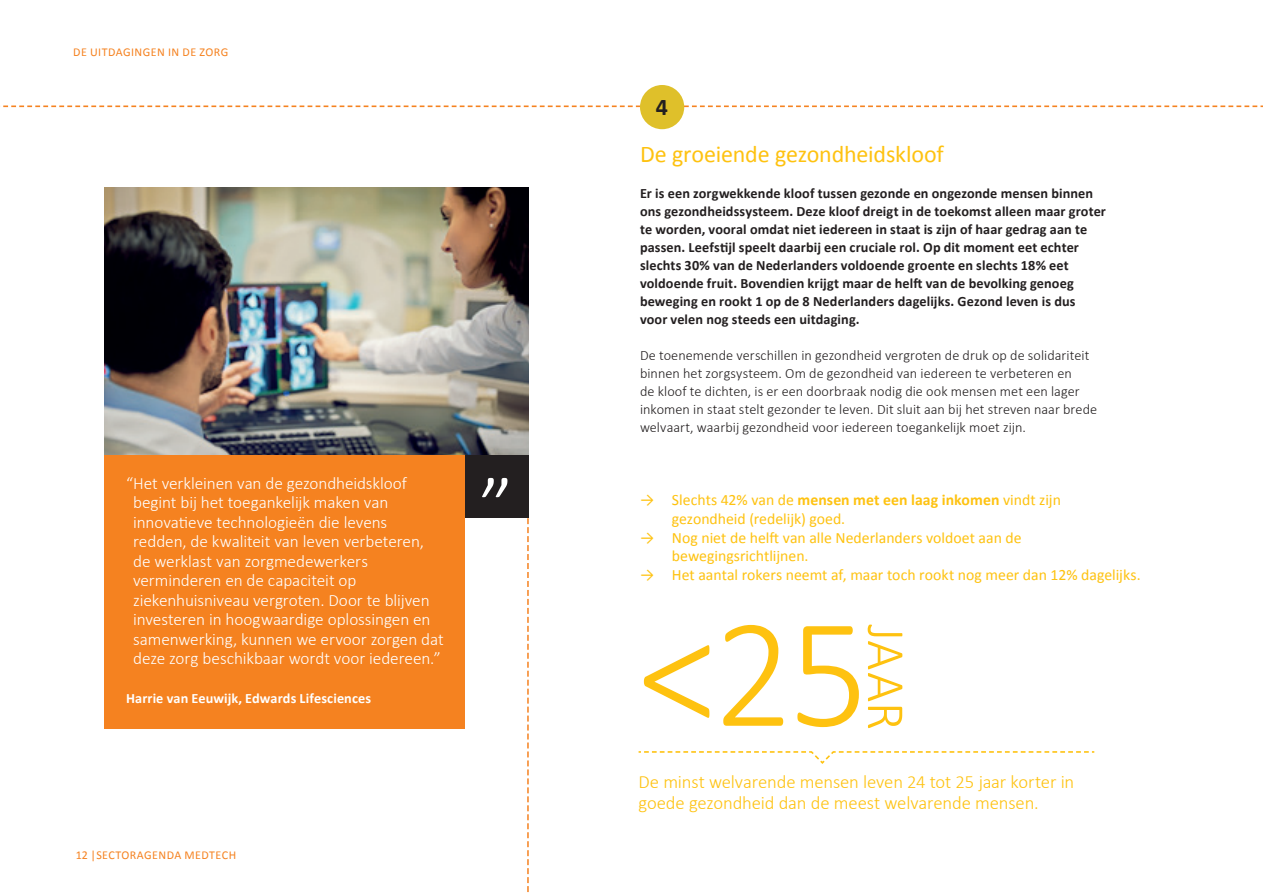
<style>
.page{position:relative;width:1263px;height:893px;background:#fff}
.page>*{position:absolute;margin:0;border:0;box-sizing:border-box;transform-origin:0 0}
.t1{font:300 157.5px "Calibri";color:#fec210}
.t2{font:300 82.5px "Calibri";color:#fff}
.t3{font:300 54px "Calibri";color:#fec210}
.t4{font:24px "Calibri";letter-spacing:-.005em;color:#fec210}
.t5{font:700 24px "Calibri";color:#231f20}
.t6{font:300 18.75px/21.3px "Calibri";letter-spacing:-.01em;color:#fec210}
.t7{font:300 17.25px/19.5px "Calibri";letter-spacing:-.005em;color:#fff}
.t8{font:15.75px/18.8px "Calibri";color:#fec210}
.t9{font:700 14.25px/18px "Calibri";letter-spacing:.01em;color:#231f20}
.t10{font:300 14.25px/18px "Calibri";color:#231f20}
.t11{font:700 14.25px "Calibri";letter-spacing:.005em;color:#fff}
.t12{font:12px "Calibri";letter-spacing:.04em;color:#f58220}
.s1{font-weight:700}
</style>
<div class="page">
<svg style="left:0;top:106px;width:1263px;height:1px"></svg>
<div style="left:640px;top:85px;width:44px;height:44px;background:#dfc02a;border-radius:50%"></div>
<svg style="left:638px;top:751px;width:457px;height:13px"></svg>
<svg style="left:527px;top:518px;width:2px;height:375px"></svg>
<div style="left:105px;top:454px;width:360px;height:275px;background:#f58220"></div>
<div style="left:465px;top:454px;width:64px;height:64px;background:#231f20"></div>
<img style="left:105px;top:187px;width:424px;height:267px">
<p class="t12" style="left:73px;top:43px;width:157px">DE UITDAGINGEN IN DE ZORG</p>
<p class="t7" style="left:133px;top:473px;width:312px;text-indent:-7px">“Het verkleinen van de gezondheidskloof begint bij het toegankelijk maken van innovatieve technologieën die levens redden, de kwaliteit van leven verbeteren, de werklast van zorgmedewerkers verminderen en de capaciteit op ziekenhuisniveau vergroten. Door te blijven investeren in hoogwaardige oplossingen en samenwerking, kunnen we ervoor zorgen dat deze zorg beschikbaar wordt voor iedereen.”</p>
<p class="t11" style="left:126px;top:688px;width:246px">Harrie van Eeuwijk, Edwards Lifesciences</p>
<h2 class="t2" style="left:480px;top:456px;width:35px">”</h2>
<p class="t12" style="left:76px;top:847px;width:162px">12 |SECTORAGENDA MEDTECH</p>
<h3 class="t5" style="left:656px;top:90px;width:14px">4</h3>
<h3 class="t4" style="left:640px;top:137px;width:305px">De groeiende gezondheidskloof</h3>
<p class="t9" style="left:640px;top:184px;width:467px">Er is een zorgwekkende kloof tussen gezonde en ongezonde mensen binnen ons gezondheidssysteem. Deze kloof dreigt in de toekomst alleen maar groter te worden, vooral omdat niet iedereen in staat is zijn of haar gedrag aan te passen. Leefstijl speelt daarbij een cruciale rol. Op dit moment eet echter slechts 30% van de Nederlanders voldoende groente en slechts 18% eet voldoende fruit. Bovendien krijgt maar de helft van de bevolking genoeg beweging en rookt 1 op de 8 Nederlanders dagelijks. Gezond leven is dus voor velen nog steeds een uitdaging.</p>
<p class="t10" style="left:640px;top:346px;width:459px">De toenemende verschillen in gezondheid vergroten de druk op de solidariteit binnen het zorgsysteem. Om de gezondheid van iedereen te verbeteren en<br>de kloof te dichten, is er een doorbraak nodig die ook mensen met een lager inkomen in staat stelt gezonder te leven. Dit sluit aan bij het streven naar brede welvaart, waarbij gezondheid voor iedereen toegankelijk moet zijn.</p>
<p class="t8" style="left:672px;top:490px;width:391px;text-indent:-32px">→ Slechts 42% van de <span class="s1">mensen met een laag inkomen</span> vindt zijn gezondheid (redelijk) goed.</p>
<p class="t8" style="left:672px;top:527px;width:351px;text-indent:-32px">→ Nog niet de helft van alle Nederlanders voldoet aan de bewegingsrichtlijnen.</p>
<p class="t8" style="left:640px;top:565px;width:502px">→ Het aantal rokers neemt af, maar toch rookt nog meer dan 12% dagelijks.</p>
<h1 class="t1" style="left:639px;top:576px;width:232px">&lt;25</h1>
<h3 class="t3" style="left:919px;top:624px;width:108px;rotate:90deg">JAAR</h3>
<h3 class="t6" style="left:639px;top:771px;width:437px">De minst welvarende mensen leven 24 tot 25 jaar korter in goede gezondheid dan de meest welvarende mensen.</h3>
</div>
